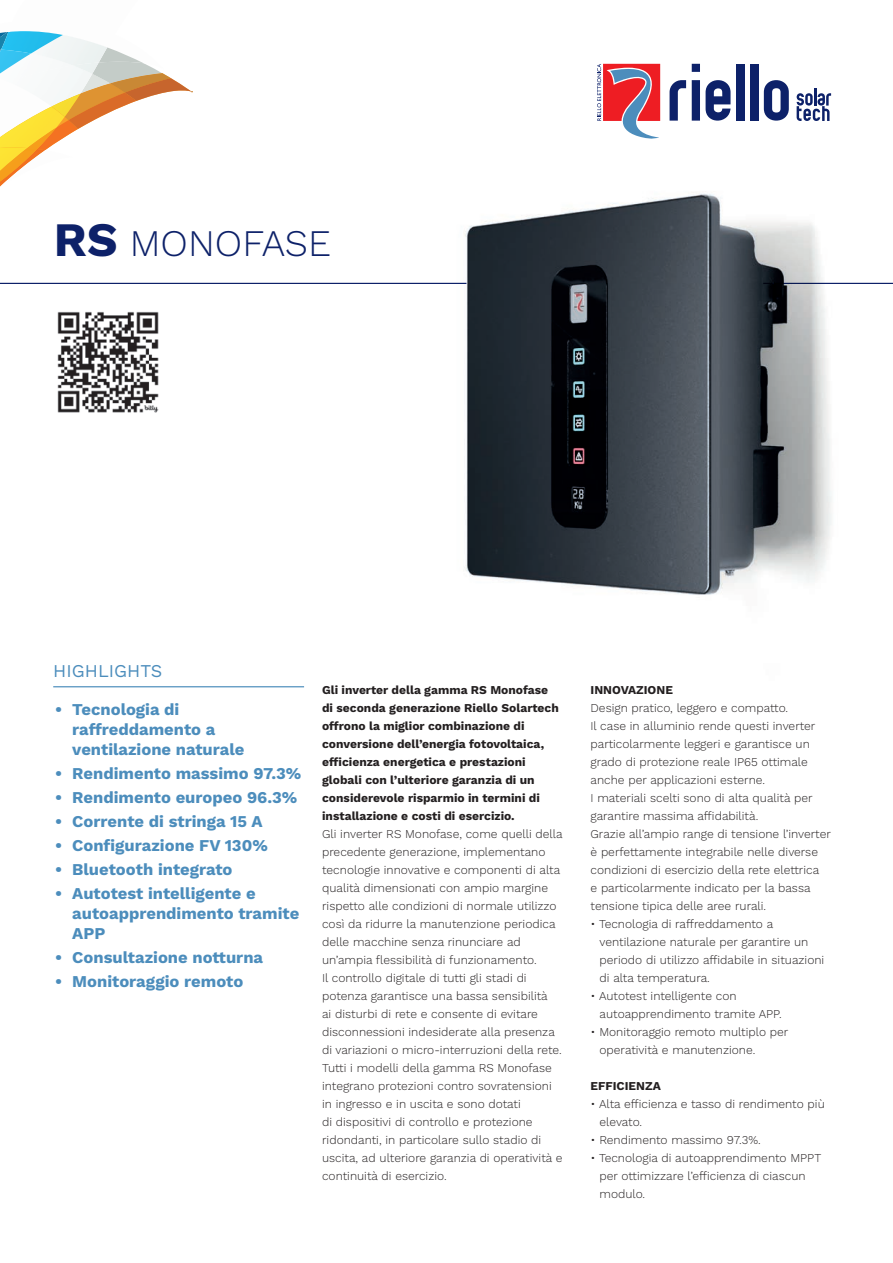
<style>
.page{position:relative;width:893px;height:1263px;background:#fff}
.page>*{position:absolute;margin:0;border:0;box-sizing:border-box;transform-origin:0 0}
.t1{font:300 37.5px "Work Sans";color:#0d2169}
.t2{font:18px "Work Sans";color:#4c8dbc}
.t3{font:700 16.5px/19.8px "Work Sans";color:#4c8dbc}
.t4{font:300 12px/18px "Work Sans";color:#231f20}
.t5{font:700 12px/18px "Work Sans";color:#231f20}
.s1{font-weight:700;font-size:48px}
</style>
<div class="page">
<svg style="left:45px;top:66px;width:148px;height:84px"></svg>
<img style="left:0;top:149px;width:45px;height:37px">
<img style="left:0;top:37px;width:1px;height:13px">
<img style="left:107px;top:63px;width:57px;height:6px">
<img style="left:107px;top:47px;width:36px;height:16px">
<img style="left:0;top:106px;width:65px;height:42px">
<img style="left:45px;top:74px;width:47px;height:32px">
<img style="left:51px;top:94px;width:29px;height:23px">
<img style="left:27px;top:128px;width:29px;height:21px">
<img style="left:73px;top:66px;width:26px;height:8px">
<img style="left:0;top:148px;width:37px;height:34px">
<img style="left:0;top:66px;width:73px;height:16px">
<img style="left:0;top:50px;width:31px;height:23px">
<img style="left:31px;top:35px;width:76px;height:31px">
<img style="left:1px;top:31px;width:62px;height:22px">
<hr style="left:53px;top:686px;width:251px;height:1px;background:#4c8dbc">
<img style="left:423px;top:192px;width:438px;height:403px">
<hr style="left:0;top:283px;width:466px;height:1px;background:#0d2169">
<hr style="left:763px;top:283px;width:130px;height:1px;background:#0d2169">
<img style="left:57px;top:311px;width:102px;height:102px">
<svg style="left:670px;top:80px;width:16px;height:41px"></svg>
<svg style="left:692px;top:64px;width:8px;height:57px"></svg>
<svg style="left:706px;top:80px;width:24px;height:41px"></svg>
<div style="left:736px;top:64px;width:8px;height:57px;background:#0d2169"></div>
<div style="left:750px;top:64px;width:8px;height:57px;background:#0d2169"></div>
<svg style="left:764px;top:80px;width:25px;height:41px"></svg>
<svg style="left:597px;top:63px;width:64px;height:76px"></svg>
<svg style="left:797px;top:88px;width:34px;height:33px"></svg>
<h1 class="t1" style="left:54px;top:221px;width:279px"><span class="s1">RS</span> MONOFASE</h1>
<h2 class="t2" style="left:53px;top:660px;width:110px">HIGHLIGHTS</h2>
<h3 class="t3" style="left:72px;top:701px;width:174px;text-indent:-17px">• Tecnologia di raffreddamento a ventilazione naturale</h3>
<h3 class="t3" style="left:55px;top:764px;width:248px">• Rendimento massimo 97.3%</h3>
<h3 class="t3" style="left:55px;top:788px;width:244px">• Rendimento europeo 96.3%</h3>
<h3 class="t3" style="left:55px;top:812px;width:209px">• Corrente di stringa 15 A</h3>
<h3 class="t3" style="left:55px;top:836px;width:214px">• Configurazione FV 130%</h3>
<h3 class="t3" style="left:55px;top:860px;width:179px">• Bluetooth integrato</h3>
<h3 class="t3" style="left:72px;top:884px;width:229px;text-indent:-17px">• Autotest intelligente e autoapprendimento tramite<br>APP</h3>
<h3 class="t3" style="left:55px;top:948px;width:209px">• Consultazione notturna</h3>
<h3 class="t3" style="left:55px;top:972px;width:190px">• Monitoraggio remoto</h3>
<p class="t5" style="left:322px;top:681px;width:238px">Gli inverter della gamma RS Monofase di seconda generazione Riello Solartech offrono la miglior combinazione di conversione dell’energia fotovoltaica, efficienza energetica e prestazioni globali con l’ulteriore garanzia di un considerevole risparmio in termini di installazione e costi di esercizio.</p>
<p class="t4" style="left:322px;top:825px;width:242px">Gli inverter RS Monofase, come quelli della precedente generazione, implementano tecnologie innovative e componenti di alta qualità dimensionati con ampio margine rispetto alle condizioni di normale utilizzo così da ridurre la manutenzione periodica delle macchine senza rinunciare ad un’ampia flessibilità di funzionamento.<br>Il controllo digitale di tutti gli stadi di potenza garantisce una bassa sensibilità<br>ai disturbi di rete e consente di evitare disconnessioni indesiderate alla presenza di variazioni o micro-interruzioni della rete.<br>Tutti i modelli della gamma RS Monofase integrano protezioni contro sovratensioni in ingresso e in uscita e sono dotati<br>di dispositivi di controllo e protezione ridondanti, in particolare sullo stadio di uscita, ad ulteriore garanzia di operatività e continuità di esercizio.</p>
<p class="t5" style="left:590px;top:681px;width:84px">INNOVAZIONE</p>
<p class="t4" style="left:590px;top:699px;width:242px">Design pratico, leggero e compatto.<br>Il case in alluminio rende questi inverter particolarmente leggeri e garantisce un grado di protezione reale IP65 ottimale anche per applicazioni esterne.<br>I materiali scelti sono di alta qualità per garantire massima affidabilità.<br>Grazie all’ampio range di tensione l’inverter è perfettamente integrabile nelle diverse condizioni di esercizio della rete elettrica<br>e particolarmente indicato per la bassa tensione tipica delle aree rurali.</p>
<p class="t4" style="left:599px;top:915px;width:226px;text-indent:-9px">• Tecnologia di raffreddamento a ventilazione naturale per garantire un periodo di utilizzo affidabile in situazioni di alta temperatura.</p>
<p class="t4" style="left:599px;top:987px;width:184px;text-indent:-9px">• Autotest intelligente con autoapprendimento tramite APP.</p>
<p class="t4" style="left:599px;top:1023px;width:190px;text-indent:-9px">• Monitoraggio remoto multiplo per operatività e manutenzione.</p>
<p class="t5" style="left:590px;top:1077px;width:72px">EFFICIENZA</p>
<p class="t4" style="left:599px;top:1095px;width:227px;text-indent:-9px">• Alta efficienza e tasso di rendimento più elevato.</p>
<p class="t4" style="left:590px;top:1131px;width:172px">• Rendimento massimo 97.3%.</p>
<p class="t4" style="left:599px;top:1149px;width:223px;text-indent:-9px">• Tecnologia di autoapprendimento MPPT per ottimizzare l’efficienza di ciascun modulo.</p>
</div>
